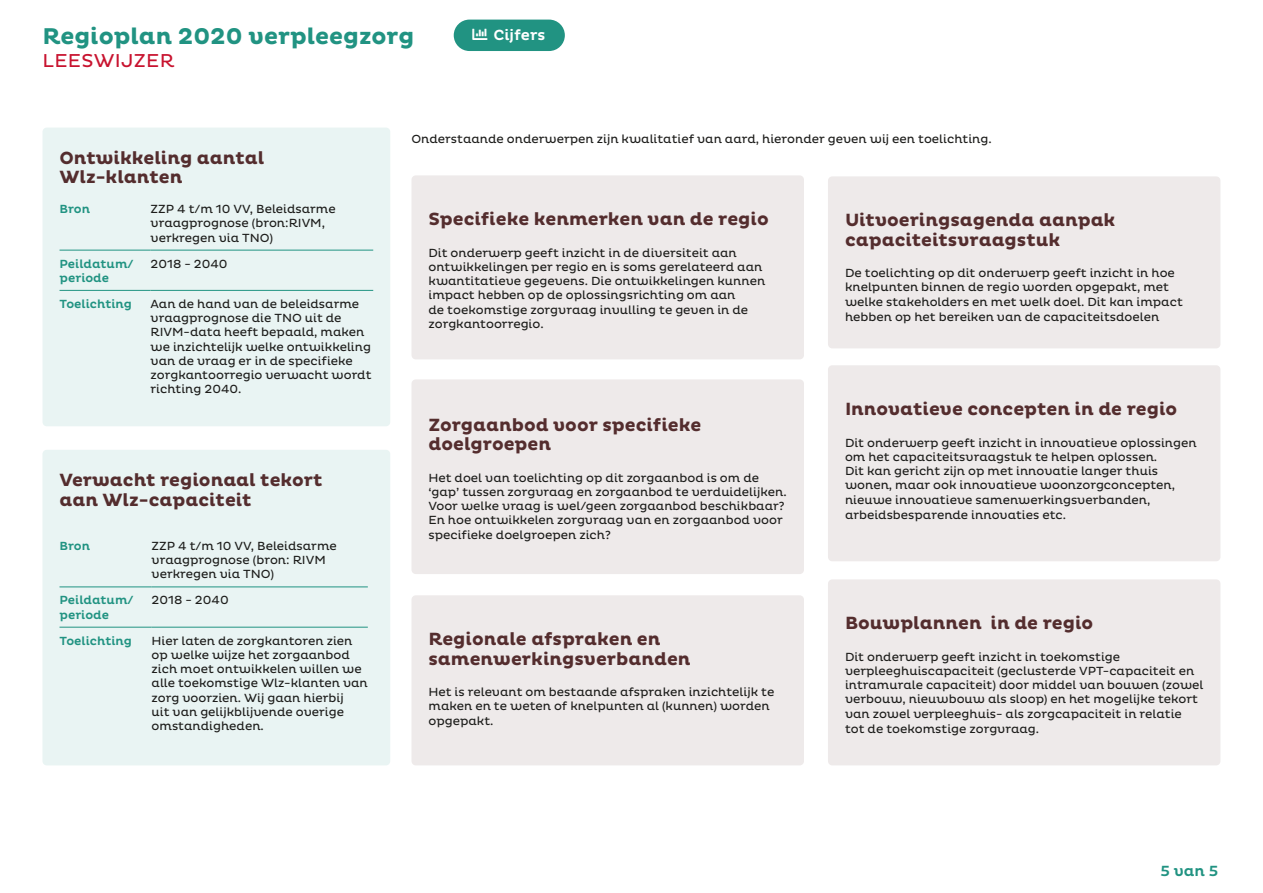
<style>
.page{position:relative;width:1263px;height:893px;background:#fff}
.page>*{position:absolute;margin:0;border:0;box-sizing:border-box;transform-origin:0 0}
.t1{font:700 23.25px "Pluto";color:#219382}
.t2{font:19.05px "Pluto";letter-spacing:.015em;color:#c8132f}
.Leeswijzer_kop_onder{font:700 18px/19.5px "Pluto";color:#542d2e}
.Opsomming_niveau_2{font:500 15px "Pluto";color:#fff}
.t3{font:500 15px "Pluto";color:#219382}
.Broodtekst_Leeswijze{font:12px/14.2px "Pluto";color:#1d1d1b}
.Broodtekst_vrgaen{font:12px "Pluto";color:#1d1d1b}
.Broodtekst_Leeswijze-2{font:500 12px/14.2px "Pluto";color:#219382}
</style>
<div class="page">
<div style="left:43px;top:128px;width:347px;height:298px;background:#e9f4f3;border-radius:4px"></div>
<hr style="left:60px;top:250px;width:91px;height:1px;background:#219382">
<hr style="left:151px;top:250px;width:222px;height:1px;background:#219382">
<hr style="left:60px;top:290px;width:91px;height:1px;background:#219382">
<hr style="left:151px;top:290px;width:222px;height:1px;background:#219382">
<div style="left:42px;top:450px;width:348px;height:315px;background:#e9f4f3;border-radius:4px"></div>
<hr style="left:60px;top:586px;width:92px;height:1px;background:#219382">
<hr style="left:152px;top:586px;width:216px;height:1px;background:#219382">
<hr style="left:60px;top:627px;width:92px;height:1px;background:#219382">
<hr style="left:152px;top:627px;width:216px;height:1px;background:#219382">
<div style="left:411px;top:175px;width:393px;height:184px;background:#eeeaea;border-radius:4px"></div>
<div style="left:411px;top:379px;width:393px;height:195px;background:#eeeaea;border-radius:4px"></div>
<div style="left:411px;top:595px;width:393px;height:170px;background:#eeeaea;border-radius:4px"></div>
<div style="left:828px;top:176px;width:392px;height:172px;background:#eeeaea;border-radius:4px"></div>
<div style="left:828px;top:365px;width:392px;height:196px;background:#eeeaea;border-radius:4px"></div>
<div style="left:828px;top:579px;width:392px;height:186px;background:#eeeaea;border-radius:4px"></div>
<div style="left:454px;top:20px;width:111px;height:31px;background:#219382;border-radius:16px"></div>
<h1 class="t1" style="left:43px;top:23px;width:373px">Regioplan 2020 verpleegzorg</h1>
<h2 class="t2" style="left:43px;top:50px;width:133px">LEESWIJZER</h2>
<p class="Opsomming_niveau_2" style="left:493px;top:26px;width:53px">Cijfers</p>
<h3 class="Leeswijzer_kop_onder" style="left:60px;top:149px;width:206px">Ontwikkeling aantal<br>Wlz-klanten</h3>
<p class="Broodtekst_Leeswijze-2" style="left:60px;top:202px;width:32px">Bron</p>
<p class="Broodtekst_Leeswijze" style="left:151px;top:202px;width:187px">ZZP 4 t/m 10 VV, Beleidsarme vraagprognose (bron:RIVM, verkregen via TNO)</p>
<p class="Broodtekst_Leeswijze-2" style="left:60px;top:257px;width:76px">Peildatum/ periode</p>
<p class="Broodtekst_Leeswijze" style="left:151px;top:257px;width:79px">2018 - 2040</p>
<p class="Broodtekst_Leeswijze-2" style="left:60px;top:297px;width:74px">Toelichting</p>
<p class="Broodtekst_Leeswijze" style="left:151px;top:297px;width:222px">Aan de hand van de beleidsarme vraagprognose die TNO uit de<br>RIVM-data heeft bepaald, maken we inzichtelijk welke ontwikkeling van de vraag er in de specifieke zorgkantoorregio verwacht wordt richting 2040.</p>
<h3 class="Leeswijzer_kop_onder" style="left:60px;top:471px;width:264px">Verwacht regionaal tekort aan Wlz-capaciteit</h3>
<p class="Broodtekst_Leeswijze-2" style="left:60px;top:539px;width:32px">Bron</p>
<p class="Broodtekst_Leeswijze" style="left:152px;top:539px;width:187px">ZZP 4 t/m 10 VV, Beleidsarme vraagprognose (bron: RIVM verkregen via TNO)</p>
<p class="Broodtekst_Leeswijze-2" style="left:60px;top:593px;width:76px">Peildatum/ periode</p>
<p class="Broodtekst_Leeswijze" style="left:152px;top:593px;width:79px">2018 - 2040</p>
<p class="Broodtekst_Leeswijze-2" style="left:60px;top:634px;width:74px">Toelichting</p>
<p class="Broodtekst_Leeswijze" style="left:152px;top:634px;width:218px">Hier laten de zorgkantoren zien op welke wijze het zorgaanbod zich moet ontwikkelen willen we alle toekomstige Wlz-klanten van zorg voorzien. Wij gaan hierbij<br>uit van gelijkblijvende overige omstandigheden.</p>
<p class="Broodtekst_vrgaen" style="left:411px;top:132px;width:582px">Onderstaande onderwerpen zijn kwalitatief van aard, hieronder geven wij een toelichting.</p>
<h3 class="Leeswijzer_kop_onder" style="left:428px;top:210px;width:342px">Specifieke kenmerken van de regio</h3>
<p class="Broodtekst_Leeswijze" style="left:428px;top:246px;width:338px">Dit onderwerp geeft inzicht in de diversiteit aan ontwikkelingen per regio en is soms gerelateerd aan kwantitatieve gegevens. Die ontwikkelingen kunnen impact hebben op de oplossingsrichting om aan<br>de toekomstige zorgvraag invulling te geven in de zorgkantoorregio.</p>
<h3 class="Leeswijzer_kop_onder" style="left:428px;top:416px;width:274px">Zorgaanbod voor specifieke doelgroepen</h3>
<p class="Broodtekst_Leeswijze" style="left:428px;top:471px;width:360px">Het doel van toelichting op dit zorgaanbod is om de ‘gap’ tussen zorgvraag en zorgaanbod te verduidelijken.<br>Voor welke vraag is wel/geen zorgaanbod beschikbaar?<br>En hoe ontwikkelen zorgvraag van en zorgaanbod voor specifieke doelgroepen zich?</p>
<h3 class="Leeswijzer_kop_onder" style="left:428px;top:630px;width:264px">Regionale afspraken en samenwerkingsverbanden</h3>
<p class="Broodtekst_Leeswijze" style="left:428px;top:685px;width:347px;line-height:14.7px">Het is relevant om bestaande afspraken inzichtelijk te maken en te weten of knelpunten al (kunnen) worden opgepakt.</p>
<h3 class="Leeswijzer_kop_onder" style="left:845px;top:211px;width:272px">Uitvoeringsagenda aanpak capaciteitsvraagstuk</h3>
<p class="Broodtekst_Leeswijze" style="left:845px;top:266px;width:339px">De toelichting op dit onderwerp geeft inzicht in hoe knelpunten binnen de regio worden opgepakt, met welke stakeholders en met welk doel. Dit kan impact hebben op het bereiken van de capaciteitsdoelen</p>
<h3 class="Leeswijzer_kop_onder" style="left:845px;top:400px;width:334px">Innovatieve concepten in de regio</h3>
<p class="Broodtekst_Leeswijze" style="left:845px;top:435px;width:353px">Dit onderwerp geeft inzicht in innovatieve oplossingen om het capaciteitsvraagstuk te helpen oplossen.<br>Dit kan gericht zijn op met innovatie langer thuis wonen, maar ook innovatieve woonzorgconcepten, nieuwe innovatieve samenwerkingsverbanden, arbeidsbesparende innovaties etc.</p>
<h3 class="Leeswijzer_kop_onder" style="left:845px;top:614px;width:250px">Bouwplannen in de regio</h3>
<p class="Broodtekst_Leeswijze" style="left:845px;top:650px;width:360px">Dit onderwerp geeft inzicht in toekomstige verpleeghuiscapaciteit (geclusterde VPT-capaciteit en intramurale capaciteit) door middel van bouwen (zowel verbouw, nieuwbouw als sloop) en het mogelijke tekort van zowel verpleeghuis- als zorgcapaciteit in relatie tot de toekomstige zorgvraag.</p>
<p class="t3" style="left:1160px;top:862px;width:59px">5 van 5</p>
</div>
